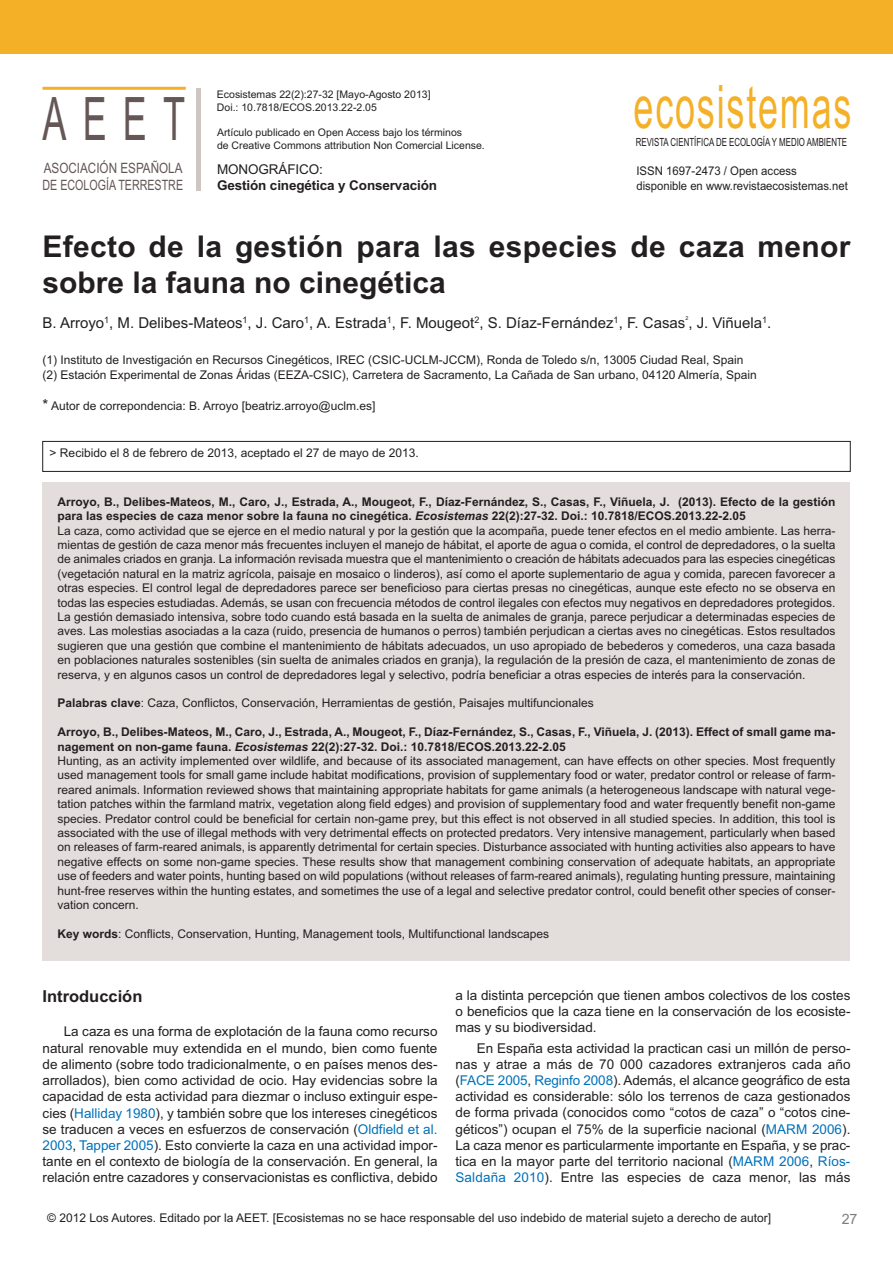
<style>
.page{position:relative;width:893px;height:1263px;background:#fff}
.page>*{position:absolute;margin:0;border:0;box-sizing:border-box;transform-origin:0 0}
.t1{font:60px "Arial";letter-spacing:.05em;color:#f4b027;scale:.6 1}
.t2{font:60px "Arial";color:#645755;scale:.6 1}
.t3{font:700 30px/36px "Arial";letter-spacing:.01em;color:#231f20}
.t4{font:700 16.5px "Arial";color:#231f20}
.t5{font:15px "Arial";color:#231f20}
.t6{font:14.25px/17.1px "Arial";color:#645755;scale:.82 1}
.t7{font:14.25px "Arial";color:#7f7e7c}
.t8{font:13.5px/16.2px "Arial";color:#231f20;text-align:justify}
.t9{font:700 13.5px "Arial";letter-spacing:-.01em;color:#231f20}
.t10{font:12px/14.4px "Arial";color:#231f20}
.t11{font:12px/14.4px "Arial";color:#231f20;scale:.95 1}
.t12{font:11.25px "Arial";color:#231f20;scale:.7 1}
.t13{font:10.5px/12.8px "Arial";color:#231f20}
.t14{font:5.4px "Arial";color:#231f20}
.s1{font-size:15px}
.s2{font-weight:700}
.s3{font-weight:700;font-style:italic}
.s4{color:#0072ba}
</style>
<div class="page">
<hr style="left:43px;top:87px;width:143px;height:3px;background:#f4b027">
<div style="left:196px;top:88px;width:5px;height:102px;background:#cdc6c3"></div>
<div style="left:0;top:0;width:893px;height:54px;background:#f4b027"></div>
<div style="left:43px;top:441px;width:807px;height:31px;border:1px solid #231f20"></div>
<div style="left:43px;top:482px;width:807px;height:478px;background:#e3dedc"></div>
<h1 class="t2" style="left:42px;top:84px;width:239px">AEET</h1>
<p class="t6" style="left:43px;top:159px;width:173px">ASOCIACIÓN ESPAÑOLA<br>DE ECOLOGÍA TERRESTRE</p>
<p class="t13" style="left:217px;top:88px;width:215px">Ecosistemas 22(2):27-32 [Mayo-Agosto 2013]<br>Doi.: 10.7818/ECOS.2013.22-2.05</p>
<p class="t13" style="left:217px;top:126px;width:269px">Artículo publicado en Open Access bajo los términos<br>de Creative Commons attribution Non Comercial License.</p>
<p class="t8" style="left:217px;top:161px;width:107px">MONOGRÁFICO:</p>
<p class="t9" style="left:217px;top:177px;width:222px">Gestión cinegética y Conservación</p>
<h1 class="t1" style="left:633px;top:72px;width:365px">ecosistemas</h1>
<p class="t12" style="left:636px;top:135px;width:303px">REVISTA CIENTÍFICA DE ECOLOGÍA Y MEDIO AMBIENTE</p>
<p class="t11" style="left:636px;top:164px;width:224px">ISSN 1697-2473 / Open access disponible en www.revistaecosistemas.net</p>
<h2 class="t3" style="left:43px;top:229px;width:809px">Efecto de la gestión para las especies de caza menor sobre la fauna no cinegética</h2>
<p class="t5" style="left:43px;top:314px;width:730px">B. Arroyo<sup>1</sup>, M. Delibes-Mateos<sup>1</sup>, J. Caro<sup>1</sup>, A. Estrada<sup>1</sup>, F. Mougeot<sup>2</sup>, S. Díaz-Fernández<sup>1</sup>, F. Casas , J. Viñuela<sup>1</sup>.</p>
<p class="t14" style="left:685px;top:315px;width:5px">2</p>
<p class="t10" style="left:43px;top:353px;width:716px">(1) Instituto de Investigación en Recursos Cinegéticos, IREC (CSIC-UCLM-JCCM), Ronda de Toledo s/n, 13005 Ciudad Real, Spain (2) Estación Experimental de Zonas Áridas (EEZA-CSIC), Carretera de Sacramento, La Cañada de San urbano, 04120 Almería, Spain</p>
<p class="t10" style="left:43px;top:398px;width:334px"><span class="s1">*</span> Autor de correpondencia: B. Arroyo [beatriz.arroyo@uclm.es]</p>
<p class="t10" style="left:50px;top:446px;width:371px">&gt; Recibido el 8 de febrero de 2013, aceptado el 27 de mayo de 2013.</p>
<p class="t10" style="left:58px;top:494px;width:779px"><span class="s2">Arroyo, B., Delibes-Mateos, M., Caro, J., Estrada, A., Mougeot, F., Díaz-Fernández, S., Casas, F., Viñuela, J. (2013). Efecto de la gestión para las especies de caza menor sobre la fauna no cinegética.</span> <span class="s3">Ecosistemas</span> <span class="s2">22(2):27-32. Doi.: 10.7818/ECOS.2013.22-2.05<br></span>La caza, como actividad que se ejerce en el medio natural y por la gestión que la acompaña, puede tener efectos en el medio ambiente. Las herra&shy;mientas de gestión de caza menor más frecuentes incluyen el manejo de hábitat, el aporte de agua o comida, el control de depredadores, o la suelta de animales criados en granja. La información revisada muestra que el mantenimiento o creación de hábitats adecuados para las especies cinegéticas (vegetación natural en la matriz agrícola, paisaje en mosaico o linderos), así como el aporte suplementario de agua y comida, parecen favorecer a otras especies. El control legal de depredadores parece ser beneficioso para ciertas presas no cinegéticas, aunque este efecto no se observa en todas las especies estudiadas. Además, se usan con frecuencia métodos de control ilegales con efectos muy negativos en depredadores protegidos.<br>La gestión demasiado intensiva, sobre todo cuando está basada en la suelta de animales de granja, parece perjudicar a determinadas especies de aves. Las molestias asociadas a la caza (ruido, presencia de humanos o perros) también perjudican a ciertas aves no cinegéticas. Estos resultados sugieren que una gestión que combine el mantenimiento de hábitats adecuados, un uso apropiado de bebederos y comederos, una caza basada en poblaciones naturales sostenibles (sin suelta de animales criados en granja), la regulación de la presión de caza, el mantenimiento de zonas de reserva, y en algunos casos un control de depredadores legal y selectivo, podría beneficiar a otras especies de interés para la conservación.</p>
<p class="t10" style="left:58px;top:696px;width:538px"><span class="s2">Palabras clave</span>: Caza, Conflictos, Conservación, Herramientas de gestión, Paisajes multifuncionales</p>
<p class="t10" style="left:58px;top:725px;width:779px"><span class="s2">Arroyo, B., Delibes-Mateos, M., Caro, J., Estrada, A., Mougeot, F., Díaz-Fernández, S., Casas, F., Viñuela, J. (2013). Effect of small game ma&shy;nagement on non-game fauna.</span> <span class="s3">Ecosistemas</span> <span class="s2">22(2):27-32. Doi.: 10.7818/ECOS.2013.22-2.05<br></span>Hunting, as an activity implemented over wildlife, and because of its associated management, can have effects on other species. Most frequently used management tools for small game include habitat modifications, provision of supplementary food or water, predator control or release of farm&shy;reared animals. Information reviewed shows that maintaining appropriate habitats for game animals (a heterogeneous landscape with natural vege&shy;tation patches within the farmland matrix, vegetation along field edges) and provision of supplementary food and water frequently benefit non-game species. Predator control could be beneficial for certain non-game prey, but this effect is not observed in all studied species. In addition, this tool is associated with the use of illegal methods with very detrimental effects on protected predators. Very intensive management, particularly when based on releases of farm-reared animals, is apparently detrimental for certain species. Disturbance associated with hunting activities also appears to have negative effects on some non-game species. These results show that management combining conservation of adequate habitats, an appropriate use of feeders and water points, hunting based on wild populations (without releases of farm-reared animals), regulating hunting pressure, maintaining hunt-free reserves within the hunting estates, and sometimes the use of a legal and selective predator control, could benefit other species of conser&shy;vation concern.</p>
<p class="t10" style="left:58px;top:926px;width:493px"><span class="s2">Key words</span>: Conflicts, Conservation, Hunting, Management tools, Multifunctional landscapes</p>
<h3 class="t4" style="left:43px;top:986px;width:101px">Introducción</h3>
<p class="t8" style="left:43px;top:1024px;width:396px;text-indent:21px">La caza es una forma de explotación de la fauna como recurso natural renovable muy extendida en el mundo, bien como fuente de alimento (sobre todo tradicionalmente, o en países menos des&shy;arrollados), bien como actividad de ocio. Hay evidencias sobre la capacidad de esta actividad para diezmar o incluso extinguir espe&shy;cies (<span class="s4">Halliday 1980</span>), y también sobre que los intereses cinegéticos se traducen a veces en esfuerzos de conservación (<span class="s4">Oldfield et al.<br>2003</span>, <span class="s4">Tapper 2005</span>). Esto convierte la caza en una actividad impor&shy;tante en el contexto de biología de la conservación. En general, la relación entre cazadores y conservacionistas es conflictiva, debido</p>
<p class="t8" style="left:456px;top:987px;width:396px">a la distinta percepción que tienen ambos colectivos de los costes o beneficios que la caza tiene en la conservación de los ecosiste&shy;mas y su biodiversidad.</p>
<p class="t8" style="left:455px;top:1040px;width:397px;text-indent:21px">En España esta actividad la practican casi un millón de perso&shy;nas y atrae a más de 70 000 cazadores extranjeros cada año (<span class="s4">FACE 2005</span>, <span class="s4">Reginfo 2008</span>). Además, el alcance geográfico de esta actividad es considerable: sólo los terrenos de caza gestionados de forma privada (conocidos como “cotos de caza” o “cotos cine&shy;géticos”) ocupan el 75% de la superficie nacional (<span class="s4">MARM 2006</span>).<br>La caza menor es particularmente importante en España, y se prac&shy;tica en la mayor parte del territorio nacional (<span class="s4">MARM 2006</span>, <span class="s4">Ríos-Saldaña 2010</span>). Entre las especies de caza menor, las más</p>
<p class="t10" style="left:47px;top:1210px;width:725px">© 2012 Los Autores. Editado por la AEET. [Ecosistemas no se hace responsable del uso indebido de material sujeto a derecho de autor]</p>
<p class="t7" style="left:842px;top:1210px;width:17px">27</p>
</div>
